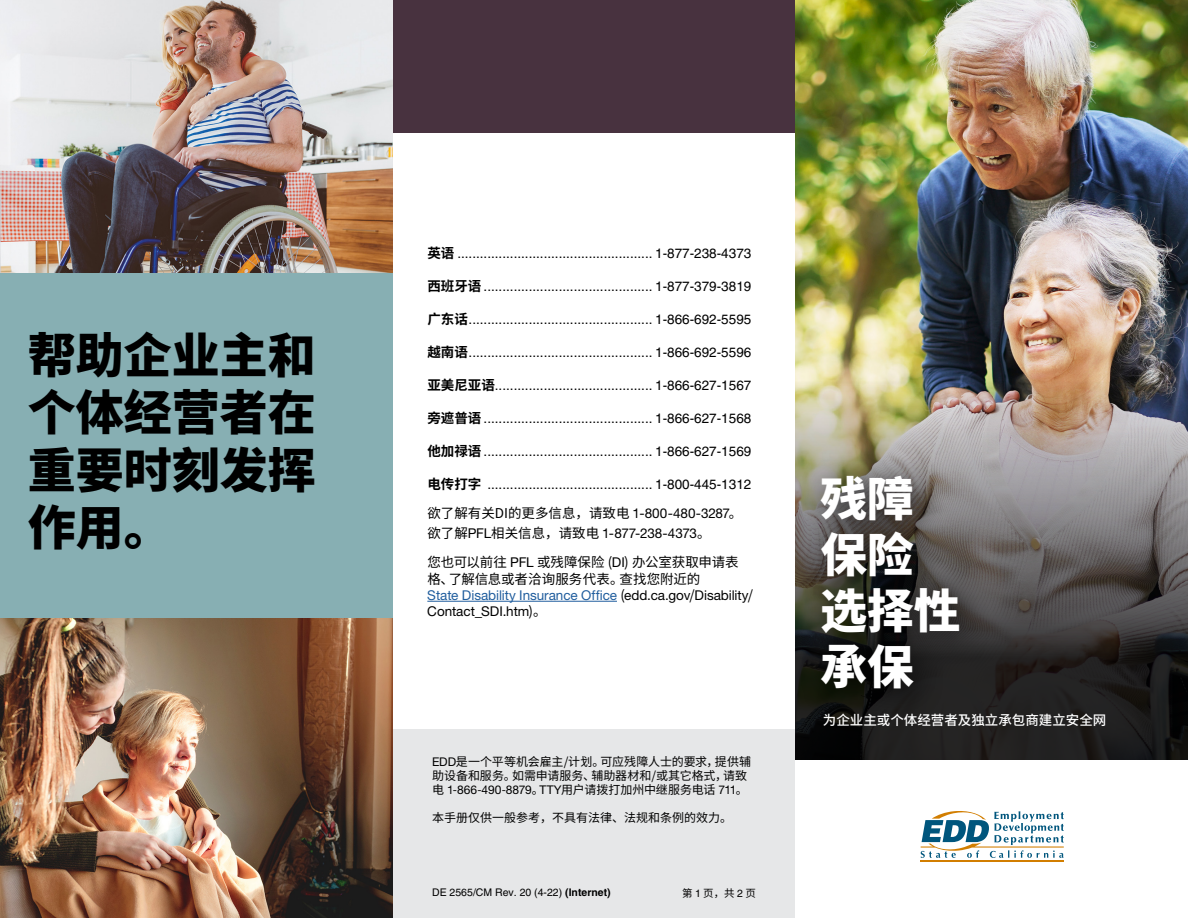
<style>
.page{position:relative;width:1188px;height:918px;background:#fff}
.page>*{position:absolute;margin:0;border:0;box-sizing:border-box;transform-origin:0 0}
.t1{font:900 48px/57.6px "Noto Sans SC";color:#000;text-align:justify}
.t2{font:900 46.65px/55.9px "Noto Sans SC";color:#fff}
.t3{font:13.5px "Helvetica LT Std";color:#000}
.t4{font:13.5px/16.2px "Source Han Sans SC";letter-spacing:-.005em;color:#000}
.t5{font:13.5px/19.5px "Helvetica Neue LT Std";letter-spacing:-.01em;color:#000}
.t6{font:500 13.5px "Noto Sans SC";color:#fff}
.t7{font:12px/14.4px "Source Han Sans SC";letter-spacing:-.005em;color:#000}
.t8{font:12px "Noto Sans SC";color:#000}
.t9{font:10.5px "Helvetica LT Std";color:#000}
.t10{font:10.5px "Noto Sans SC";color:#000}
.s1{font-family:"Noto Sans SC";font-weight:700}
.s2{font-family:"Noto Sans SC"}
.s3{font-family:"Helvetica Neue LT Std"}
.s4{font-family:"Helvetica Neue LT Std";color:#215e9e}
.s5{font-family:"Source Han Sans SC"}
.s6{font-weight:700}
.s7{font-family:"Helvetica LT Std"}
</style>
<div class="page">
<div style="left:393px;top:729px;width:402px;height:189px;background:#e6e7e8"></div>
<div style="left:0;top:273px;width:393px;height:357px;background:#87afb3"></div>
<div style="left:393px;top:0;width:402px;height:133px;background:#48323f"></div>
<img style="left:795px;top:0;width:393px;height:759px">
<div style="left:798px;top:452px;width:194px;height:270px;background:#000;opacity:.83"></div>
<hr style="left:921px;top:860px;width:143px;height:1px;background:#d27e00">
<svg style="left:921px;top:811px;width:143px;height:47px"></svg>
<img style="left:0;top:0;width:393px;height:273px">
<img style="left:0;top:618px;width:393px;height:300px">
<hr style="left:427px;top:601px;width:190px;height:1px;background:#215e9e">
<p class="t1" style="left:28px;top:327px;width:290px">帮助企业主和个体经营者在重要时刻发挥作用。</p>
<p class="t3" style="left:427px;top:245px;width:326px"><span class="s1">英语</span> .................................................... 1-877-238-4373</p>
<p class="t3" style="left:427px;top:278px;width:326px"><span class="s1">西班牙语</span> ............................................. 1-877-379-3819</p>
<p class="t3" style="left:427px;top:311px;width:326px"><span class="s1">广东话</span>................................................. 1-866-692-5595</p>
<p class="t3" style="left:427px;top:344px;width:326px"><span class="s1">越南语</span>................................................. 1-866-692-5596</p>
<p class="t3" style="left:427px;top:377px;width:326px"><span class="s1">亚美尼亚语</span>.......................................... 1-866-627-1567</p>
<p class="t3" style="left:427px;top:410px;width:326px"><span class="s1">旁遮普语</span> ............................................. 1-866-627-1568</p>
<p class="t3" style="left:427px;top:443px;width:326px"><span class="s1">他加禄语</span> ............................................. 1-866-627-1569</p>
<p class="t3" style="left:427px;top:476px;width:326px"><span class="s1">电传打字</span> ............................................ 1-800-445-1312</p>
<p class="t5" style="left:427px;top:504px;width:316px"><span class="s2">欲了解有关DI的更多信息，请致电</span> 1-800-480-3287<span class="s2">。欲了解</span>PFL<span class="s2">相关信息，请致电</span> 1-877-238-4373<span class="s2">。</span></p>
<p class="t4" style="left:427px;top:555px;width:327px">您也可以前往 <span class="s3">PFL</span> 或残障保险 (<span class="s3">DI</span>) 办公室获取申请表格、了解信息或者洽询服务代表。查找您附近的<br><span class="s4">State Disability Insurance Office</span> (<span class="s3">edd.ca.gov</span>/<span class="s3">Disability</span>/</p>
<p class="t5" style="left:427px;top:601px;width:121px">Contact<span class="s5">_</span>SDI.htm<span class="s5">)。</span></p>
<p class="t7" style="left:432px;top:754px;width:320px"><span class="s3">EDD</span>是一个平等机会雇主/计划。可应残障人士的要求，提供辅助设备和服务。如需申请服务、辅助器材和/或其它格式，请致电 <span class="s3">1</span>-<span class="s3">866</span>-<span class="s3">490</span>-<span class="s3">8879</span>。<span class="s3">TTY</span>用户请拨打加州中继服务电话 <span class="s3">711</span>。</p>
<p class="t8" style="left:432px;top:811px;width:301px">本手册仅供一般参考，不具有法律、法规和条例的效力。</p>
<p class="t9" style="left:432px;top:886px;width:180px">DE 2565/CM Rev. 20 (4-22) <span class="s6">(Internet)</span></p>
<p class="t10" style="left:682px;top:887px;width:75px">第 <span class="s7">1</span> 页，共 <span class="s7">2</span> 页</p>
<h1 class="t2" style="left:820px;top:472px;width:142px">残障保险选择性承保</h1>
<p class="t6" style="left:823px;top:712px;width:285px">为企业主或个体经营者及独立承包商建立安全网</p>
</div>
